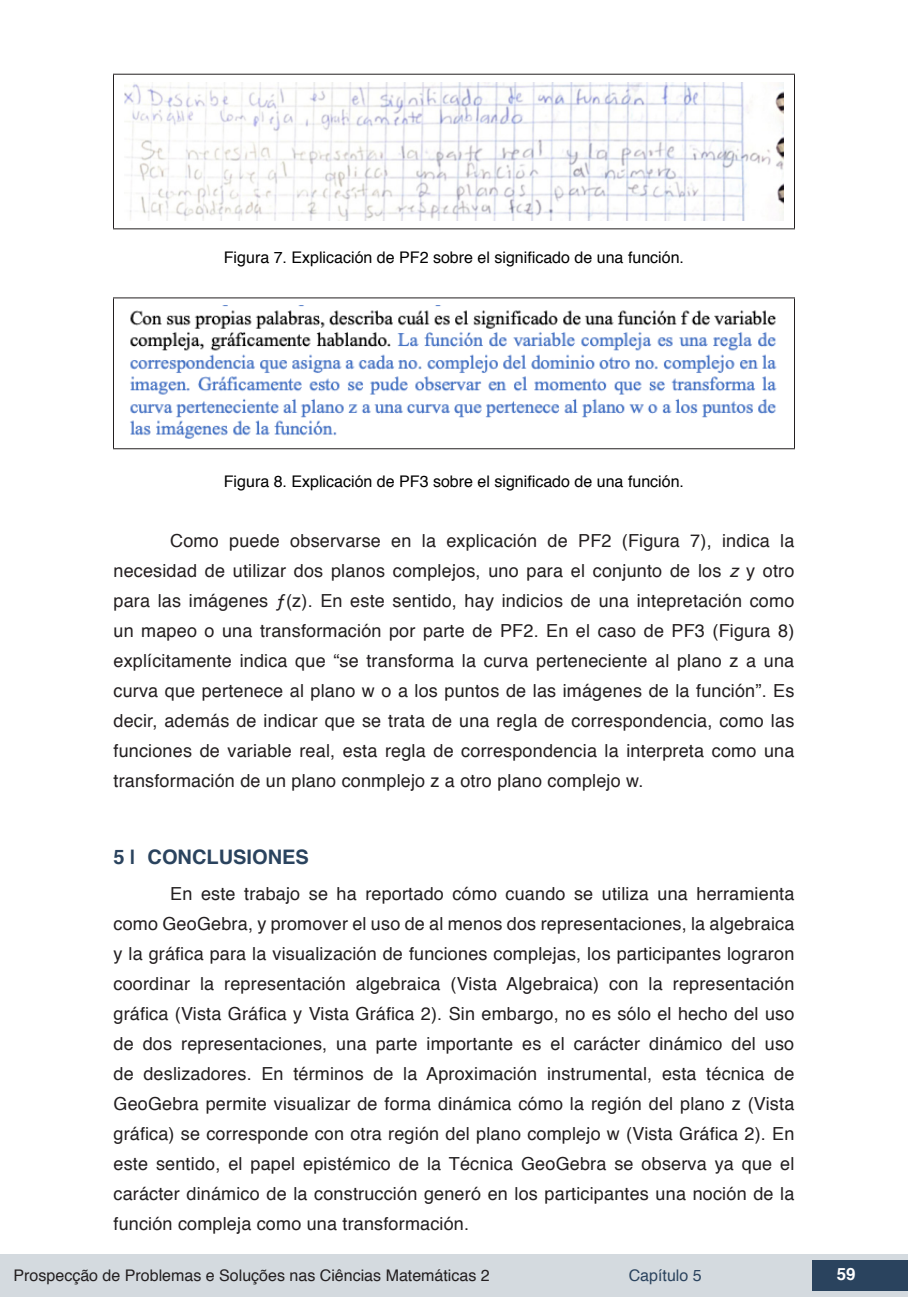
<style>
.page{position:relative;width:908px;height:1304px;background:#fff}
.page>*{position:absolute;margin:0;border:0;box-sizing:border-box;transform-origin:0 0}
.t1{font:700 20px "Helvetica";color:#2a435e}
.txt{font:18px/30px "Helvetica";letter-spacing:.01em;color:#231f20;text-align:justify}
.t2{font:700 16.8px "Helvetica";color:#fff}
.info_tab_graf_imag{font:16px "Helvetica";color:#000}
.t3{font:16px "Helvetica";color:#231f20}
.t4{font:16px "Helvetica";color:#2a435e}
.s1{font-style:italic}
</style>
<div class="page">
<div style="left:0;top:1254px;width:906px;height:43px;background:#d4dadf"></div>
<div style="left:812px;top:1261px;width:95px;height:30px;background:#2a435e"></div>
<hr style="left:113px;top:74px;width:681px;height:1px;background:#231f20">
<hr style="left:113px;top:75px;width:1px;height:153px;background:#231f20">
<hr style="left:793px;top:75px;width:1px;height:153px;background:#231f20">
<hr style="left:113px;top:228px;width:681px;height:1px;background:#231f20">
<img style="left:125px;top:82px;width:658px;height:139px">
<hr style="left:113px;top:297px;width:681px;height:1px;background:#231f20">
<hr style="left:113px;top:298px;width:1px;height:150px;background:#231f20">
<hr style="left:793px;top:298px;width:1px;height:150px;background:#231f20">
<hr style="left:113px;top:448px;width:681px;height:1px;background:#231f20">
<img style="left:130px;top:306px;width:647px;height:133px">
<p class="info_tab_graf_imag" style="left:224px;top:245px;width:461px">Figura 7. Explicación de PF2 sobre el significado de una función.</p>
<p class="info_tab_graf_imag" style="left:224px;top:469px;width:461px">Figura 8. Explicación de PF3 sobre el significado de una función.</p>
<p class="txt" style="left:113px;top:526px;width:682px;text-indent:57px">Como puede observarse en la explicación de PF2 (Figura 7), indica la necesidad de utilizar dos planos complejos, uno para el conjunto de los <span class="s1">z</span> y otro para las imágenes ƒ(z). En este sentido, hay indicios de una intepretación como un mapeo o una transformación por parte de PF2. En el caso de PF3 (Figura 8) explícitamente indica que “se transforma la curva perteneciente al plano z a una curva que pertenece al plano w o a los puntos de las imágenes de la función”. Es decir, además de indicar que se trata de una regla de correspondencia, como las funciones de variable real, esta regla de correspondencia la interpreta como una transformación de un plano conmplejo z a otro plano complejo w.</p>
<p class="t1" style="left:113px;top:841px;width:197px">5 | CONCLUSIONES</p>
<p class="txt" style="left:113px;top:879px;width:682px;text-indent:57px">En este trabajo se ha reportado cómo cuando se utiliza una herramienta como GeoGebra, y promover el uso de al menos dos representaciones, la algebraica y la gráfica para la visualización de funciones complejas, los participantes lograron coordinar la representación algebraica (Vista Algebraica) con la representación gráfica (Vista Gráfica y Vista Gráfica 2). Sin embargo, no es sólo el hecho del uso de dos representaciones, una parte importante es el carácter dinámico del uso de deslizadores. En términos de la Aproximación instrumental, esta técnica de GeoGebra permite visualizar de forma dinámica cómo la región del plano z (Vista gráfica) se corresponde con otra región del plano complejo w (Vista Gráfica 2). En este sentido, el papel epistémico de la Técnica GeoGebra se observa ya que el carácter dinámico de la construcción generó en los participantes una noción de la función compleja como una transformación.</p>
<p class="t3" style="left:14px;top:1263px;width:477px">Prospecção de Problemas e Soluções nas Ciências Matemáticas 2</p>
<p class="t4" style="left:628px;top:1263px;width:74px">Capítulo 5</p>
<p class="t2" style="left:836px;top:1261px;width:20px">59</p>
</div>
